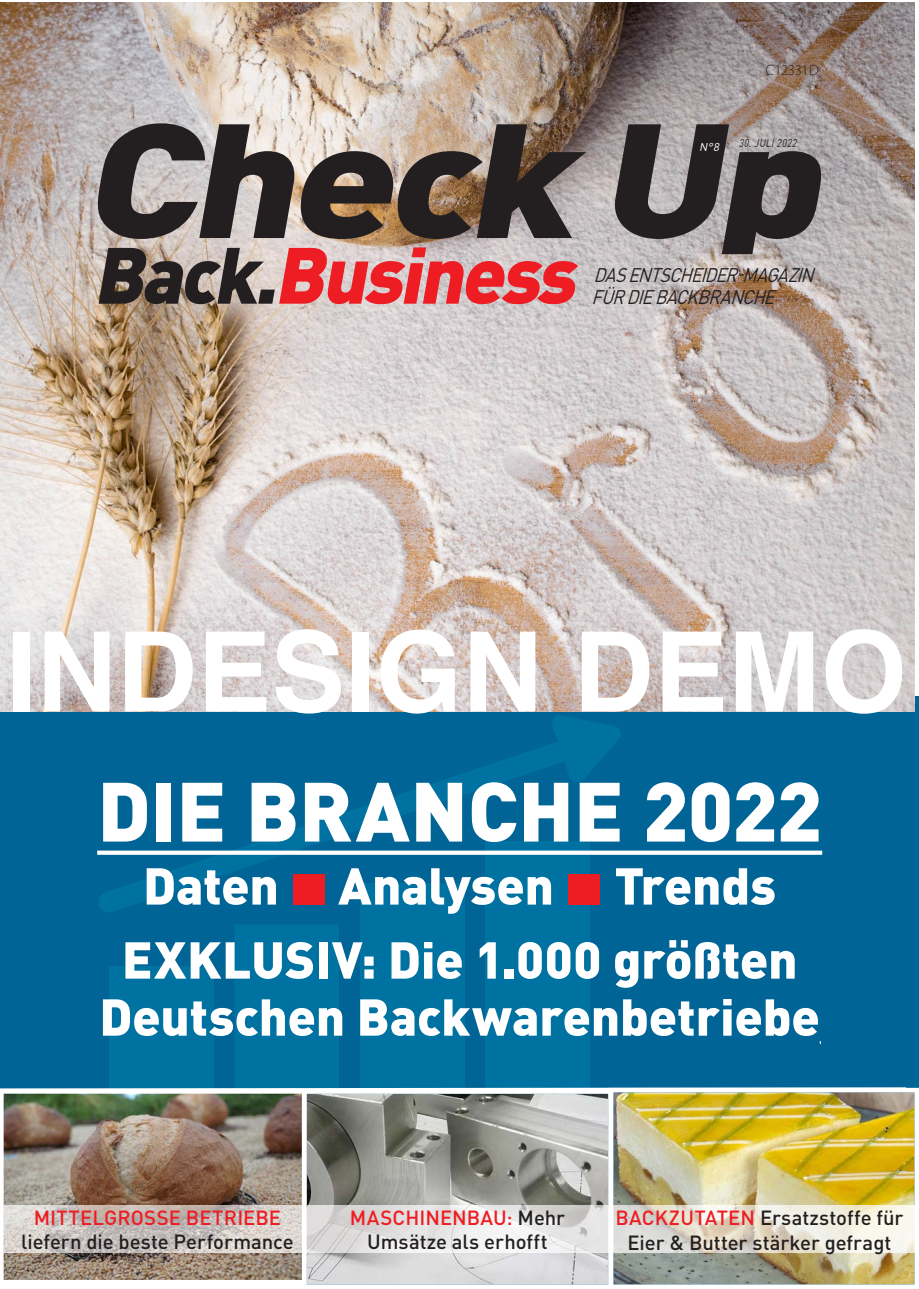
<style>
.page{position:relative;width:919px;height:1289px;background:#fff}
.page>*{position:absolute;margin:0;border:0;box-sizing:border-box;transform-origin:0 0}
.t1{font:700 111px "Helvetica";color:#fff}
.t2{font:900 82.5px "DIN Pro";letter-spacing:-.005em;color:#fff}
.t3{font:900 51px/73.9px "DIN Pro";letter-spacing:-.005em;color:#fff;text-align:center}
.t4{font:500 20.25px/24.3px "DIN Pro";color:#231f20;text-align:center}
.t5{font:500 20.25px "DIN Pro";letter-spacing:.005em;color:#ee1d23}
.t6{font:italic 19.5px/22.4px "DIN Pro";color:#231f20;scale:.9 1}
.t7{font:300 15px "Myriad Pro";letter-spacing:-.04em;color:#231f20}
.t8{font:italic 11.25px "DIN Pro";color:#231f20;scale:.8 1}
.t9{font:italic 11.25px "DIN Pro";color:#fff}
.s1{font-family:"Source Serif Pro";font-weight:300;color:#ee1d23}
.s2{color:#ee1d23}
</style>
<div class="page">
<div style="left:0;top:697px;width:918px;height:591px;background:#006596"></div>
<div style="left:360px;top:882px;width:104px;height:207px;background:#0072a2"></div>
<div style="left:485px;top:841px;width:104px;height:248px;background:#0072a2"></div>
<svg style="left:97px;top:716px;width:524px;height:196px"></svg>
<img style="left:0;top:3px;width:914px;height:708px">
<img style="left:612px;top:1087px;width:306px;height:201px">
<img style="left:0;top:1093px;width:302px;height:195px">
<svg style="left:302px;top:1093px;width:310px;height:195px;background:#a6a7a3"></svg>
<img style="left:613px;top:1205px;width:301px;height:47px">
<hr style="left:914px;top:1205px;width:4px;height:47px;background:#fff">
<hr style="left:612px;top:1205px;width:1px;height:47px;background:#fff">
<img style="left:3px;top:1205px;width:299px;height:47px">
<hr style="left:0;top:1205px;width:3px;height:47px;background:#fff">
<svg style="left:302px;top:1205px;width:310px;height:47px;background:#e4e3e3"></svg>
<svg style="left:97px;top:850px;width:725px;height:4px;background:#d8e8ef"></svg>
<svg style="left:0;top:924px;width:909px;height:169px"></svg>
<svg style="left:94px;top:123px;width:730px;height:131px;background:#766d6a"></svg>
<svg style="left:99px;top:247px;width:479px;height:57px;background:#b86d6d"></svg>
<p class="t7" style="left:765px;top:61px;width:55px">C 12331 D</p>
<p class="t9" style="left:699px;top:139px;width:24px">N°8</p>
<p class="t8" style="left:738px;top:136px;width:77px">30.JULI2022</p>
<p class="t6" style="left:591px;top:263px;width:256px">DASENTSCHEIDER-MAGAZIN<br>FÜRDIEBACKBRANCHE</p>
<h1 class="t1" style="left:6px;top:626px;width:902px">INDESIGN DEMO</h1>
<h2 class="t2" style="left:97px;top:755px;width:726px">DIE BRANCHE 2022</h2>
<h3 class="t3" style="left:122px;top:847px;width:677px">Daten <span class="s1">■</span> Analysen <span class="s1">■</span> Trends<br>EXKLUSIV: Die 1.000 größten</h3>
<h3 class="t3" style="left:99px;top:978px;width:722px">Deutschen Backwarenbetriebe</h3>
<p class="t5" style="left:34px;top:1203px;width:249px">MITTELGROSSE BETRIEBE</p>
<p class="t4" style="left:21px;top:1228px;width:274px">liefern die beste Performance</p>
<p class="t4" style="left:350px;top:1204px;width:217px"><span class="s2">MASCHINENBAU:</span> Mehr<br>Umsätze als erhofft</p>
<p class="t4" style="left:615px;top:1204px;width:289px"><span class="s2">BACKZUTATEN</span> Ersatzstoffe für<br>Eier &amp; Butter stärker gefragt</p>
</div>
